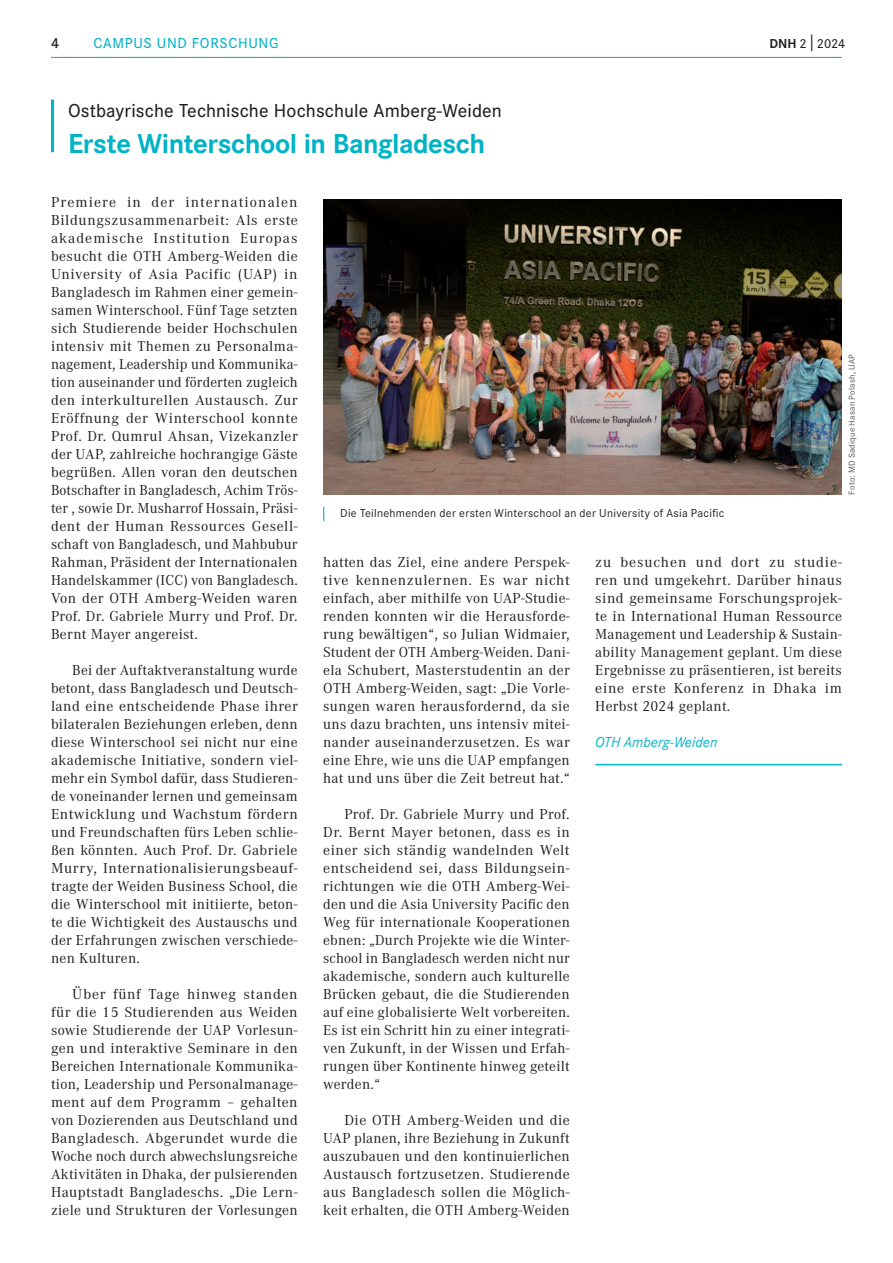
<style>
.page{position:relative;width:893px;height:1263px;background:#fff}
.page>*{position:absolute;margin:0;border:0;box-sizing:border-box;transform-origin:0 0}
.t1{font:700 28.5px "Corporate S";letter-spacing:-.015em;color:#00b3c5}
.t2{font:500 19.5px "Corporate S";letter-spacing:.005em;color:#231f20}
.t3{font:15px/18px "Corporate A";letter-spacing:.02em;color:#231f20;text-align:justify}
.t4{font:500 15px "Corporate S";letter-spacing:.045em;color:#00b3c5}
.t5{font:italic 15px "Corporate S";color:#00b3c5}
.t6{font:600 15px "Corporate S";color:#231f20}
.t7{font:500 13.5px "Corporate S";color:#231f20}
.t8{font:12px "Corporate S";letter-spacing:.025em;color:#231f20}
.t9{font:9px "Corporate S";letter-spacing:.02em;color:#57585a}
.s1{font-weight:700}
.s2{font-size:20.25px}
</style>
<div class="page">
<hr style="left:51px;top:57px;width:791px;height:1px;background:#00b3c5">
<hr style="left:595px;top:764px;width:247px;height:1px;background:#00b3c5">
<hr style="left:51px;top:99px;width:3px;height:53px;background:#00b3c5">
<img style="left:323px;top:199px;width:519px;height:296px">
<svg style="left:323px;top:507px;width:1px;height:14px"></svg>
<p class="t6" style="left:51px;top:33px;width:10px">4</p>
<p class="t4" style="left:94px;top:34px;width:186px">CAMPUS UND FORSCHUNG</p>
<p class="t7" style="left:769px;top:35px;width:77px"><span class="s1">DNH</span> 2 <span class="s2">|</span> 2024</p>
<h2 class="t2" style="left:68px;top:97px;width:435px">Ostbayrische Technische Hochschule Amberg-Weiden</h2>
<h1 class="t1" style="left:68px;top:127px;width:419px">Erste Winterschool in Bangladesch</h1>
<p class="t3" style="left:51px;top:192px;width:248px">Premiere in der internationalen Bildungszusammenarbeit: Als erste akademische Institution Europas besucht die OTH Amberg-Weiden die University of Asia Pacific (UAP) in Bangladesch im Rahmen einer gemein&shy;samen Winterschool. Fünf Tage setzten sich Studierende beider Hochschulen intensiv mit Themen zu Personalma&shy;nagement, Leadership und Kommunika&shy;tion auseinander und förderten zugleich den interkulturellen Austausch. Zur Eröffnung der Winterschool konnte Prof. Dr. Qumrul Ahsan, Vizekanzler der UAP, zahlreiche hochrangige Gäste begrüßen. Allen voran den deutschen Botschafter in Bangladesch, Achim Trös&shy;ter , sowie Dr. Musharrof Hossain, Präsi&shy;dent der Human Ressources Gesell&shy;schaft von Bangladesch, und Mahbubur Rahman, Präsident der Internationalen Handelskammer (ICC) von Bangladesch.<br>Von der OTH Amberg-Weiden waren Prof. Dr. Gabriele Murry und Prof. Dr.<br>Bernt Mayer angereist.</p>
<p class="t3" style="left:51px;top:660px;width:248px;text-indent:21px">Bei der Auftaktveranstaltung wurde betont, dass Bangladesch und Deutsch&shy;land eine entscheidende Phase ihrer bilateralen Beziehungen erleben, denn diese Winterschool sei nicht nur eine akademische Initiative, sondern viel&shy;mehr ein Symbol dafür, dass Studieren&shy;de voneinander lernen und gemeinsam Entwicklung und Wachstum fördern und Freundschaften fürs Leben schlie&shy;ßen könnten. Auch Prof. Dr. Gabriele Murry, Internationalisierungsbeauf&shy;tragte der Weiden Business School, die die Winterschool mit initiierte, beton&shy;te die Wichtigkeit des Austauschs und der Erfahrungen zwischen verschiede&shy;nen Kulturen.</p>
<p class="t3" style="left:51px;top:984px;width:248px;text-indent:21px">Über fünf Tage hinweg standen für die 15 Studierenden aus Weiden sowie Studierende der UAP Vorlesun&shy;gen und interaktive Seminare in den Bereichen Internationale Kommunika&shy;tion, Leadership und Personalmanage&shy;ment auf dem Programm – gehalten von Dozierenden aus Deutschland und Bangladesch. Abgerundet wurde die Woche noch durch abwechslungsreiche Aktivitäten in Dhaka, der pulsierenden Hauptstadt Bangladeschs. „Die Lern&shy;ziele und Strukturen der Vorlesungen</p>
<p class="t8" style="left:340px;top:505px;width:386px">Die Teilnehmenden der ersten Winterschool an der University of Asia Pacific</p>
<p class="t9" style="left:846px;top:495px;width:142px;rotate:-90deg">Foto: MD Sadique Hasan Polash, UAP</p>
<p class="t3" style="left:323px;top:552px;width:248px">hatten das Ziel, eine andere Perspek&shy;tive kennenzulernen. Es war nicht einfach, aber mithilfe von UAP-Studie&shy;renden konnten wir die Herausforde&shy;rung bewältigen“, so Julian Widmaier, Student der OTH Amberg-Weiden. Dani&shy;ela Schubert, Masterstudentin an der OTH Amberg-Weiden, sagt: „Die Vorle&shy;sungen waren herausfordernd, da sie uns dazu brachten, uns intensiv mitei&shy;nander auseinanderzusetzen. Es war eine Ehre, wie uns die UAP empfangen hat und uns über die Zeit betreut hat.“</p>
<p class="t3" style="left:323px;top:804px;width:248px;text-indent:21px">Prof. Dr. Gabriele Murry und Prof.<br>Dr. Bernt Mayer betonen, dass es in einer sich ständig wandelnden Welt entscheidend sei, dass Bildungsein&shy;richtungen wie die OTH Amberg-Wei&shy;den und die Asia University Pacific den Weg für internationale Kooperationen ebnen: „Durch Projekte wie die Winter&shy;school in Bangladesch werden nicht nur akademische, sondern auch kulturelle Brücken gebaut, die die Studierenden auf eine globalisierte Welt vorbereiten.<br>Es ist ein Schritt hin zu einer integrati&shy;ven Zukunft, in der Wissen und Erfah&shy;rungen über Kontinente hinweg geteilt werden.“</p>
<p class="t3" style="left:323px;top:1110px;width:248px;text-indent:21px">Die OTH Amberg-Weiden und die UAP planen, ihre Beziehung in Zukunft auszubauen und den kontinuierlichen Austausch fortzusetzen. Studierende aus Bangladesch sollen die Möglich&shy;keit erhalten, die OTH Amberg-Weiden</p>
<p class="t3" style="left:595px;top:552px;width:248px">zu besuchen und dort zu studie&shy;ren und umgekehrt. Darüber hinaus sind gemeinsame Forschungsprojek&shy;te in International Human Ressource Management und Leadership &amp; Sustain&shy;ability Management geplant. Um diese Ergebnisse zu präsentieren, ist bereits eine erste Konferenz in Dhaka im Herbst 2024 geplant.</p>
<p class="t5" style="left:595px;top:732px;width:124px">OTH Amberg-Weiden</p>
</div>
